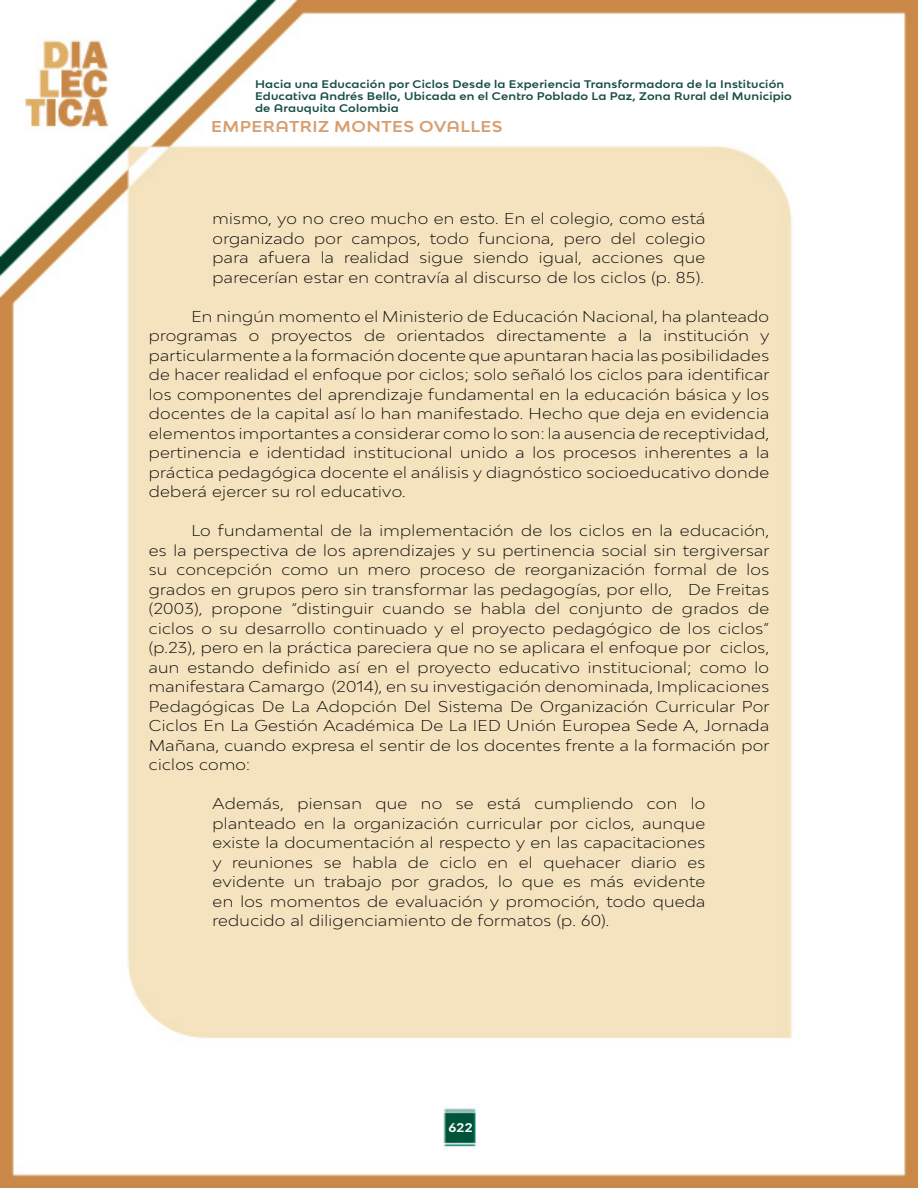
<style>
.page{position:relative;width:918px;height:1188px;background:#fff}
.page>*{position:absolute;margin:0;border:0;box-sizing:border-box;transform-origin:0 0}
.t1{font:300 expanded 15px/19.5px "Bw Modelica";letter-spacing:.02em;color:#000;text-align:justify}
.t2{font:700 expanded 15px "Bw Modelica SS01";letter-spacing:.03em;color:#d89e70}
.t3{font:700 expanded 12px "Bw Modelica SS01";color:#fff}
.t4{font:700 expanded 10.5px/12px "Bw Modelica SS01";letter-spacing:.02em;color:#184f46}
</style>
<div class="page">
<img style="left:0;top:0;width:918px;height:1188px">
<p class="t4" style="left:255px;top:78px;width:538px">Hacia una Educación por Ciclos Desde la Experiencia Transformadora de la Institución<br>Educativa Andrés Bello, Ubicada en el Centro Poblado La Paz, Zona Rural del Municipio de Arauquita Colombia</p>
<p class="t2" style="left:211px;top:117px;width:293px">EMPERATRIZ MONTES OVALLES</p>
<p class="t1" style="left:213px;top:209px;width:494px">mismo, yo no creo mucho en esto. En el colegio, como está organizado por campos, todo funciona, pero del colegio para afuera la realidad sigue siendo igual, acciones que parecerían estar en contravía al discurso de los ciclos (p. 85).</p>
<p class="t1" style="left:149px;top:306px;width:622px;text-indent:43px">En ningún momento el Ministerio de Educación Nacional, ha planteado programas o proyectos de orientados directamente a la institución y particularmente a la formación docente que apuntaran hacia las posibilidades de hacer realidad el enfoque por ciclos; solo señaló los ciclos para identificar los componentes del aprendizaje fundamental en la educación básica y los docentes de la capital así lo han manifestado. Hecho que deja en evidencia elementos importantes a considerar como lo son: la ausencia de receptividad, pertinencia e identidad institucional unido a los procesos inherentes a la práctica pedagógica docente el análisis y diagnóstico socioeducativo donde deberá ejercer su rol educativo.</p>
<p class="t1" style="left:149px;top:521px;width:622px;text-indent:43px">Lo fundamental de la implementación de los ciclos en la educación, es la perspectiva de los aprendizajes y su pertinencia social sin tergiversar su concepción como un mero proceso de reorganización formal de los grados en grupos pero sin transformar las pedagogías, por ello, De Freitas (2003), propone “distinguir cuando se habla del conjunto de grados de ciclos o su desarrollo continuado y el proyecto pedagógico de los ciclos” (p.23), pero en la práctica pareciera que no se aplicara el enfoque por ciclos, aun estando definido así en el proyecto educativo institucional; como lo manifestara Camargo (2014), en su investigación denominada, Implicaciones Pedagógicas De La Adopción Del Sistema De Organización Curricular Por Ciclos En La Gestión Académica De La IED Unión Europea Sede A, Jornada Mañana, cuando expresa el sentir de los docentes frente a la formación por ciclos como:</p>
<p class="t1" style="left:213px;top:794px;width:494px">Además, piensan que no se está cumpliendo con lo planteado en la organización curricular por ciclos, aunque existe la documentación al respecto y en las capacitaciones y reuniones se habla de ciclo en el quehacer diario es evidente un trabajo por grados, lo que es más evidente en los momentos de evaluación y promoción, todo queda reducido al diligenciamiento de formatos (p. 60).</p>
<p class="t3" style="left:449px;top:1119px;width:26px">622</p>
</div>
